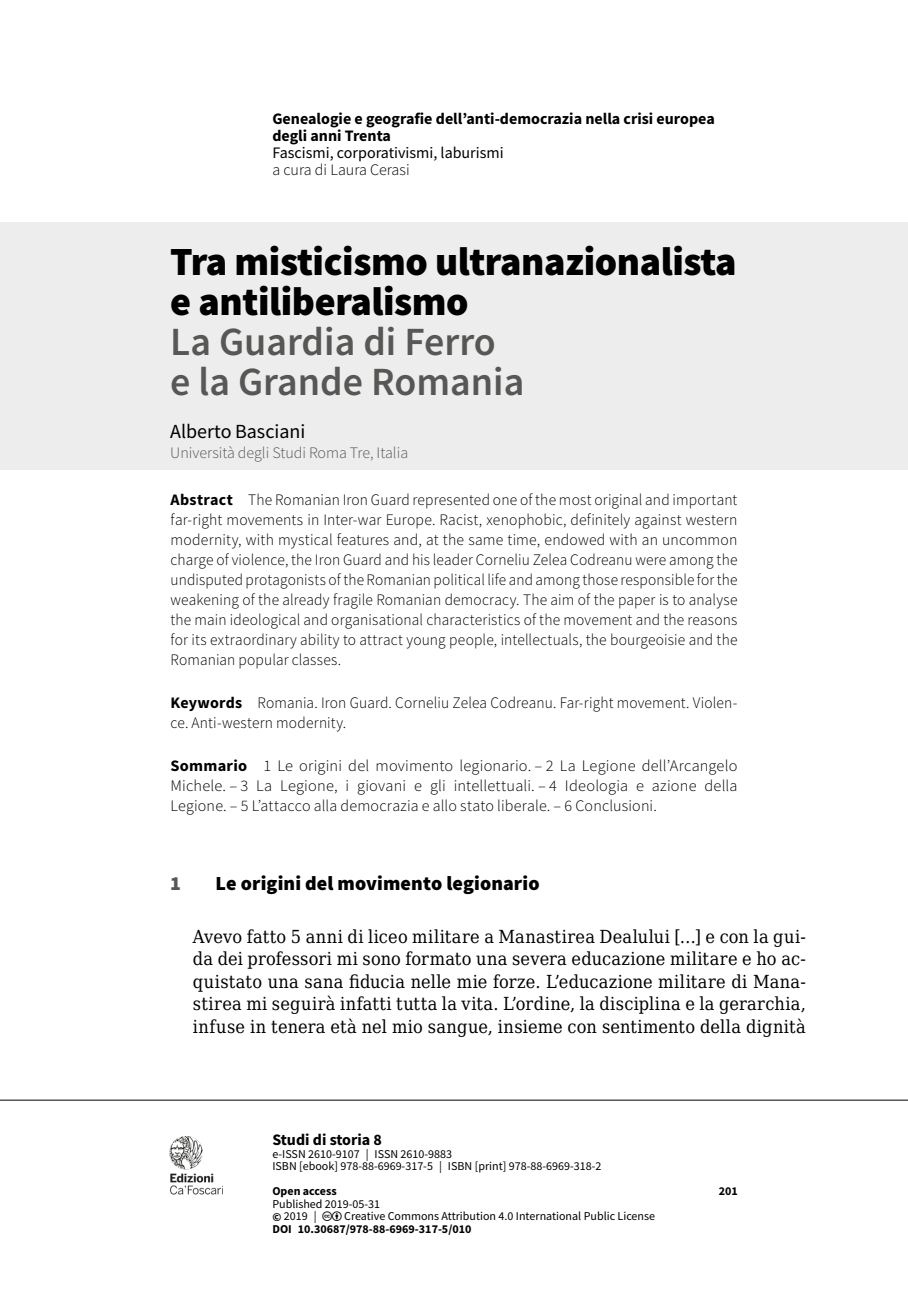
<style>
.page{position:relative;width:908px;height:1304px;background:#fff}
.page>*{position:absolute;margin:0;border:0;box-sizing:border-box;transform-origin:0 0}
.t1{font:900 40px/40px "Source Sans Pro";letter-spacing:-.01em;color:#000}
.t2{font:600 40px/40px "Source Sans Pro";color:#575756}
.t3{font:900 20px "Source Sans Pro";letter-spacing:.005em;color:#000}
.t4{font:20px "Source Sans Pro";color:#000}
.t5{font:900 20px "Source Sans Pro";color:#575756}
.t6{font:18px/22.4px "DejaVu Serif Condensed";letter-spacing:.005em;color:#000;text-align:justify}
.t7{font:300 16px/20px "Source Sans Pro";letter-spacing:.01em;color:#000;text-align:justify;scale:.96 1}
.t8{font:300 16px/20px "Source Sans Pro";letter-spacing:.01em;color:#000;text-align:justify}
.t9{font:700 16px/17px "Source Sans Pro";color:#000}
.t10{font:300 16px "Source Sans Pro";color:#575756}
.t11{font:16px "Source Sans Pro";color:#000}
.t12{font:12px/12.4px "Source Sans Pro";color:#000}
.t13{font:700 12px "Source Sans Pro";color:#000}
.s1{font-weight:700}
</style>
<div class="page">
<hr style="left:0;top:1100px;width:907px;height:1px;background:#000">
<img style="left:169px;top:1136px;width:54px;height:59px">
<div style="left:0;top:223px;width:907px;height:247px;background:#ededed"></div>
<p class="t9" style="left:272px;top:110px;width:443px">Genealogie e geografie dell’anti-democrazia nella crisi europea degli anni Trenta</p>
<p class="t11" style="left:272px;top:143px;width:233px">Fascismi, corporativismi, laburismi</p>
<p class="t8" style="left:272px;top:160px;width:139px">a cura di Laura Cerasi</p>
<h1 class="t1" style="left:170px;top:241px;width:567px">Tra misticismo ultranazionalista e antiliberalismo</h1>
<h1 class="t2" style="left:170px;top:322px;width:355px">La Guardia di Ferro e la Grande Romania</h1>
<p class="t4" style="left:170px;top:419px;width:137px">Alberto Basciani</p>
<p class="t10" style="left:170px;top:443px;width:239px">Università degli Studi Roma Tre, Italia</p>
<p class="t7" style="left:170px;top:489px;width:592px"><span class="s1">Abstract</span> The Romanian Iron Guard represented one of the most original and important far-right movements in Inter-war Europe. Racist, xenophobic, definitely against western modernity, with mystical features and, at the same time, endowed with an uncommon charge of violence, the Iron Guard and his leader Corneliu Zelea Codreanu were among the undisputed protagonists of the Romanian political life and among those responsible for the weakening of the already fragile Romanian democracy. The aim of the paper is to analyse the main ideological and organisational characteristics of the movement and the reasons for its extraordinary ability to attract young people, intellectuals, the bourgeoisie and the Romanian popular classes.</p>
<p class="t7" style="left:170px;top:693px;width:591px"><span class="s1">Keywords</span> Romania. Iron Guard. Corneliu Zelea Codreanu. Far-right movement. Violen&shy;ce. Anti-western modernity.</p>
<p class="t8" style="left:170px;top:756px;width:568px"><span class="s1">Sommario</span> 1 Le origini del movimento legionario. – 2 La Legione dell’Arcangelo Michele. – 3 La Legione, i giovani e gli intellettuali. – 4 Ideologia e azione della Legione. – 5 L’attacco alla democrazia e allo stato liberale. – 6 Conclusioni.</p>
<p class="t5" style="left:170px;top:870px;width:12px">1</p>
<p class="t3" style="left:215px;top:870px;width:325px">Le origini del movimento legionario</p>
<p class="t6" style="left:193px;top:925px;width:614px">Avevo fatto 5 anni di liceo militare a Manastirea Dealului […] e con la gui&shy;da dei professori mi sono formato una severa educazione militare e ho ac&shy;quistato una sana fiducia nelle mie forze. L’educazione militare di Mana&shy;stirea mi seguirà infatti tutta la vita. L’ordine, la disciplina e la gerarchia, infuse in tenera età nel mio sangue, insieme con sentimento della dignità</p>
<p class="t9" style="left:272px;top:1131px;width:111px">Studi di storia 8</p>
<p class="t12" style="left:272px;top:1147px;width:330px">e-ISSN 2610-9107 | ISSN 2610-9883<br>ISBN [ebook] 978-88-6969-317-5 | ISBN [print] 978-88-6969-318-2</p>
<p class="t13" style="left:272px;top:1183px;width:66px">Open access</p>
<p class="t13" style="left:718px;top:1183px;width:21px">201</p>
<p class="t12" style="left:272px;top:1197px;width:109px">Published 2019-05-31 <span class="s1">©</span> 2019 |</p>
<p class="t12" style="left:344px;top:1210px;width:312px">Creative Commons Attribution 4.0 International Public License</p>
<p class="t13" style="left:272px;top:1220px;width:200px">DOI 10.30687/978-88-6969-317-5/010</p>
</div>
